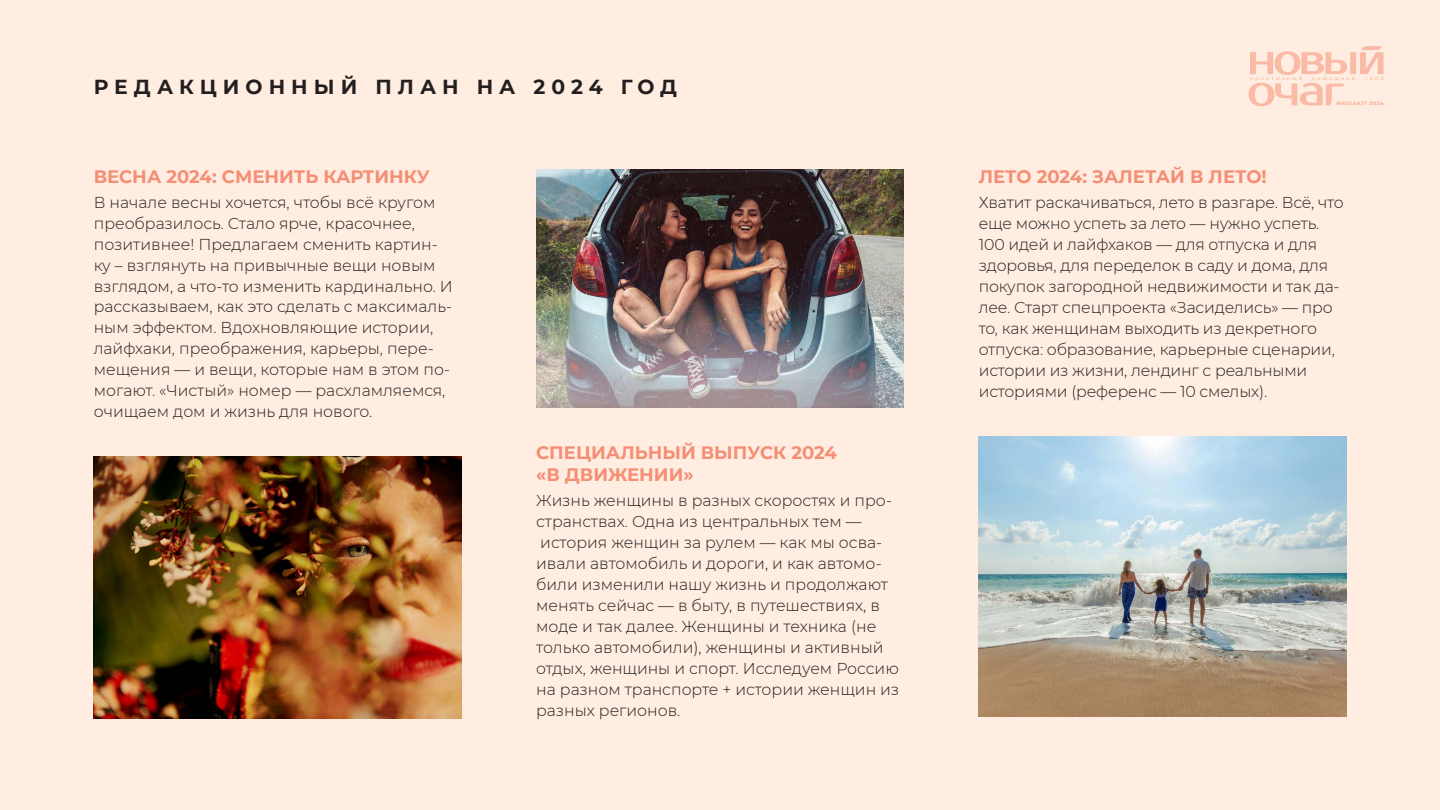
<style>
.page{position:relative;width:1440px;height:810px;background:#feede0}
.page>*{position:absolute;margin:0;border:0;box-sizing:border-box;transform-origin:0 0}
.t1{font:700 20.25px "Montserrat";letter-spacing:.3em;color:#231f20}
.t2{font:700 18px "Montserrat";color:#f58e74}
.t3{font:300 15.75px/21px "Montserrat";color:#231f20}
</style>
<div class="page">
<img style="left:94px;top:457px;width:367px;height:261px">
<img style="left:979px;top:436px;width:367px;height:280px">
<img style="left:536px;top:169px;width:368px;height:239px">
<svg style="left:1249px;top:46px;width:135px;height:60px"></svg>
<p class="t1" style="left:94px;top:73px;width:585px">РЕДАКЦИОННЫЙ ПЛАН НА 2024 ГОД</p>
<p class="t2" style="left:94px;top:163px;width:338px">ВЕСНА 2024: СМЕНИТЬ КАРТИНКУ</p>
<p class="t3" style="left:94px;top:191px;width:361px">В начале весны хочется, чтобы всё кругом преобразилось. Стало ярче, красочнее, позитивнее! Предлагаем сменить картин&shy;ку – взглянуть на привычные вещи новым взглядом, а что-то изменить кардинально. И рассказываем, как это сделать с максималь&shy;ным эффектом. Вдохновляющие истории, лайфхаки, преображения, карьеры, пере&shy;мещения — и вещи, которые нам в этом по&shy;могают. «Чистый» номер — расхламляемся, очищаем дом и жизнь для нового.</p>
<p class="t2" style="left:536px;top:440px;width:302px">СПЕЦИАЛЬНЫЙ ВЫПУСК 2024</p>
<p class="t2" style="left:536px;top:462px;width:159px">«В ДВИЖЕНИИ»</p>
<p class="t3" style="left:536px;top:489px;width:364px">Жизнь женщины в разных скоростях и про&shy;странствах. Одна из центральных тем — история женщин за рулем — как мы осва&shy;ивали автомобиль и дороги, и как автомо&shy;били изменили нашу жизнь и продолжают менять сейчас — в быту, в путешествиях, в моде и так далее. Женщины и техника (не только автомобили), женщины и активный отдых, женщины и спорт. Исследуем Россию на разном транспорте + истории женщин из разных регионов.</p>
<p class="t2" style="left:979px;top:164px;width:290px">ЛЕТО 2024: ЗАЛЕТАЙ В ЛЕТО!</p>
<p class="t3" style="left:979px;top:192px;width:367px">Хватит раскачиваться, лето в разгаре. Всё, что еще можно успеть за лето — нужно успеть.<br>100 идей и лайфхаков — для отпуска и для здоровья, для переделок в саду и дома, для покупок загородной недвижимости и так да&shy;лее. Старт спецпроекта «Засиделись» — про то, как женщинам выходить из декретного отпуска: образование, карьерные сценарии, истории из жизни, лендинг с реальными историями (референс — 10 смелых).</p>
</div>
